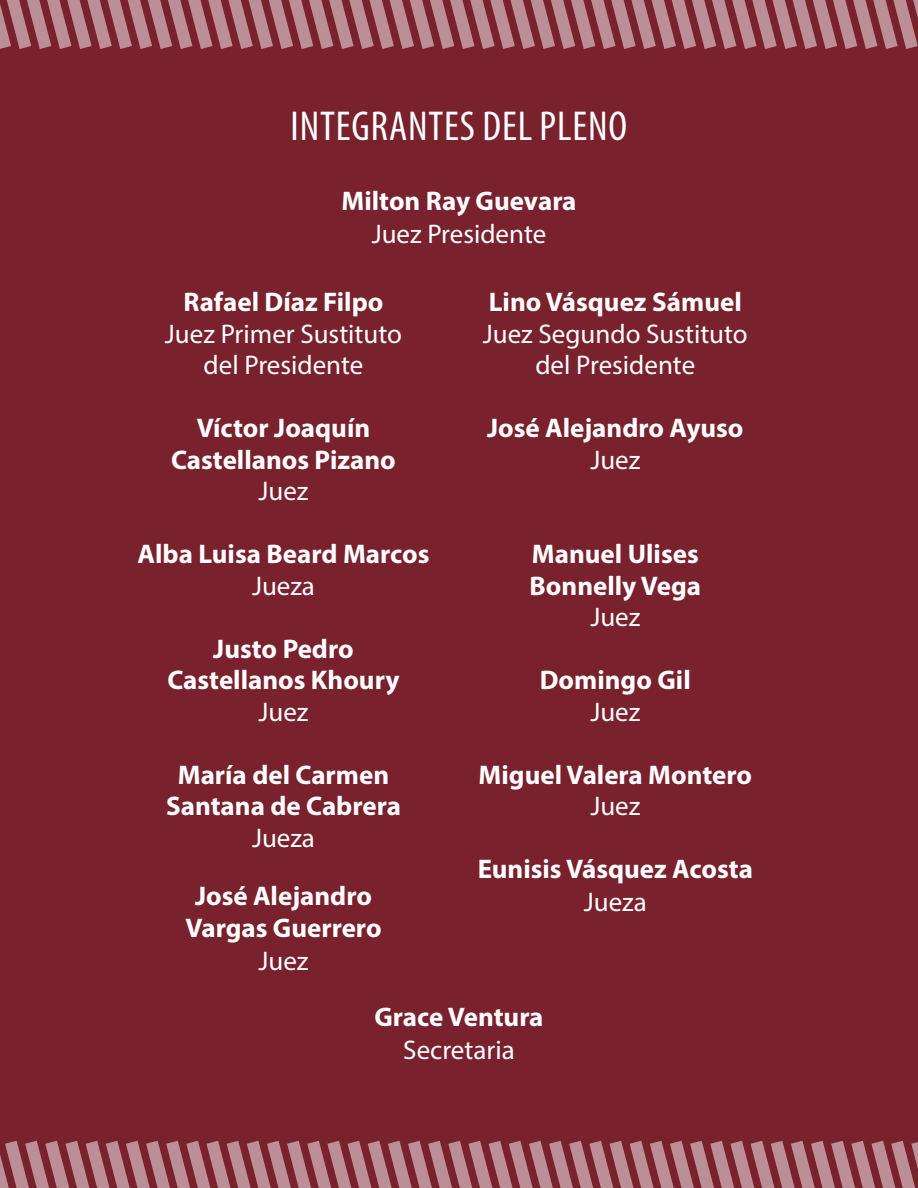
<style>
.page{position:relative;width:918px;height:1188px;background:#79212d}
.page>*{position:absolute;margin:0;border:0;box-sizing:border-box;transform-origin:0 0}
.SUTITLES{font:condensed 42px "Myriad Pro";letter-spacing:.02em;color:#fff}
.CUERPOS{font:700 27px "Myriad Pro";color:#fff}
.CUERPOS-2{font:27px "Myriad Pro";color:#fff}
</style>
<div class="page">
<svg style="left:0;top:1140px;width:882px;height:48px"></svg>
<svg style="left:882px;top:1140px;width:36px;height:48px"></svg>
<svg style="left:0;top:0;width:882px;height:49px"></svg>
<svg style="left:882px;top:0;width:36px;height:49px"></svg>
<p class="SUTITLES" style="left:291px;top:100px;width:338px">INTEGRANTES DEL PLENO</p>
<p class="CUERPOS" style="left:341px;top:183px;width:237px">Milton Ray Guevara</p>
<p class="CUERPOS-2" style="left:372px;top:217px;width:176px">Juez Presidente</p>
<p class="CUERPOS" style="left:183px;top:284px;width:202px">Rafael Díaz Filpo</p>
<p class="CUERPOS-2" style="left:165px;top:317px;width:239px">Juez Primer Sustituto</p>
<p class="CUERPOS-2" style="left:204px;top:348px;width:161px">del Presidente</p>
<p class="CUERPOS" style="left:197px;top:410px;width:175px">Víctor Joaquín</p>
<p class="CUERPOS" style="left:171px;top:442px;width:226px">Castellanos Pizano</p>
<p class="CUERPOS-2" style="left:259px;top:474px;width:51px">Juez</p>
<p class="CUERPOS" style="left:138px;top:536px;width:293px">Alba Luisa Beard Marcos</p>
<p class="CUERPOS-2" style="left:252px;top:569px;width:64px">Jueza</p>
<p class="CUERPOS" style="left:213px;top:631px;width:142px">Justo Pedro</p>
<p class="CUERPOS" style="left:167px;top:662px;width:234px">Castellanos Khoury</p>
<p class="CUERPOS-2" style="left:259px;top:695px;width:51px">Juez</p>
<p class="CUERPOS" style="left:178px;top:757px;width:213px">María del Carmen</p>
<p class="CUERPOS" style="left:166px;top:788px;width:236px">Santana de Cabrera</p>
<p class="CUERPOS-2" style="left:252px;top:821px;width:64px">Jueza</p>
<p class="CUERPOS" style="left:195px;top:878px;width:178px">José Alejandro</p>
<p class="CUERPOS" style="left:185px;top:910px;width:198px">Vargas Guerrero</p>
<p class="CUERPOS-2" style="left:259px;top:944px;width:51px">Juez</p>
<p class="CUERPOS" style="left:489px;top:284px;width:254px">Lino Vásquez Sámuel</p>
<p class="CUERPOS-2" style="left:483px;top:317px;width:266px">Juez Segundo Sustituto</p>
<p class="CUERPOS-2" style="left:535px;top:348px;width:161px">del Presidente</p>
<p class="CUERPOS" style="left:487px;top:410px;width:258px">José Alejandro Ayuso</p>
<p class="CUERPOS-2" style="left:590px;top:443px;width:51px">Juez</p>
<p class="CUERPOS" style="left:532px;top:536px;width:168px">Manuel Ulises</p>
<p class="CUERPOS" style="left:529px;top:568px;width:173px">Bonnelly Vega</p>
<p class="CUERPOS-2" style="left:590px;top:600px;width:51px">Juez</p>
<p class="CUERPOS" style="left:540px;top:662px;width:152px">Domingo Gil</p>
<p class="CUERPOS-2" style="left:590px;top:695px;width:51px">Juez</p>
<p class="CUERPOS" style="left:479px;top:757px;width:275px">Miguel Valera Montero</p>
<p class="CUERPOS-2" style="left:590px;top:789px;width:51px">Juez</p>
<p class="CUERPOS" style="left:478px;top:851px;width:277px">Eunisis Vásquez Acosta</p>
<p class="CUERPOS-2" style="left:584px;top:885px;width:64px">Jueza</p>
<p class="CUERPOS" style="left:374px;top:999px;width:171px">Grace Ventura</p>
<p class="CUERPOS-2" style="left:403px;top:1033px;width:113px">Secretaria</p>
</div>
